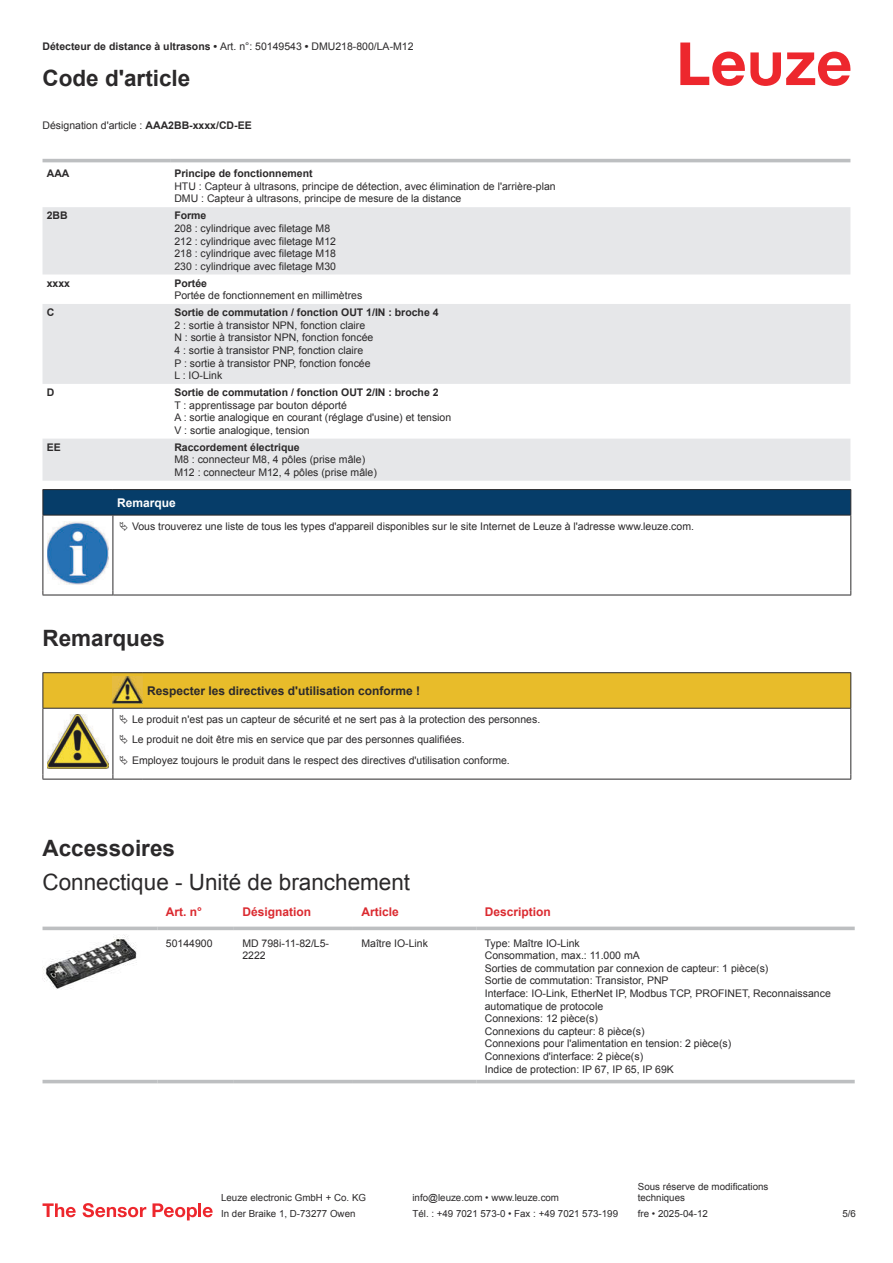
<style>
.page{position:relative;width:893px;height:1263px;background:#fff}
.page>*{position:absolute;margin:0;border:0;box-sizing:border-box;transform-origin:0 0}
.t1{font:700 22.5px "Arial";color:#2b292a}
.t2{font:22.5px "Arial";color:#2b292a}
.t3{font:700 12px "Arial";color:#2b292a}
.t4{font:700 12px "Arial";color:#db2a30}
.t5{font:700 12px "Arial";color:#fff}
.t6{font:10.5px/12.6px "Arial";color:#2b292a}
.t7{font:700 10.5px "Arial";color:#2b292a}
.t8{font:9.75px/11.7px "Arial";color:#2b292a}
.s1{font-weight:700}
</style>
<div class="page">
<svg style="left:680px;top:43px;width:170px;height:43px"></svg>
<div style="left:43px;top:158px;width:807px;height:5px;background:#ebeced"></div>
<svg style="left:43px;top:207px;width:807px;height:274px;fill:#e6e7e9"></svg>
<hr style="left:43px;top:159px;width:127px;height:3px;background:#bdbfc1">
<hr style="left:170px;top:159px;width:680px;height:3px;background:#bdbfc1">
<svg style="left:43px;top:930px;width:812px;height:154px"></svg>
<svg style="left:43px;top:926px;width:114px;height:4px"></svg>
<svg style="left:157px;top:926px;width:77px;height:4px"></svg>
<svg style="left:234px;top:926px;width:119px;height:4px"></svg>
<svg style="left:353px;top:926px;width:123px;height:4px"></svg>
<svg style="left:476px;top:926px;width:379px;height:4px;background:#c7c8ca"></svg>
<hr style="left:43px;top:1080px;width:114px;height:3px;background:#bdbfc1">
<hr style="left:157px;top:1080px;width:77px;height:3px;background:#bdbfc1">
<hr style="left:234px;top:1080px;width:119px;height:3px;background:#bdbfc1">
<hr style="left:353px;top:1080px;width:123px;height:3px;background:#bdbfc1">
<hr style="left:476px;top:1080px;width:379px;height:3px;background:#bdbfc1">
<img style="left:43px;top:934px;width:97px;height:59px">
<svg style="left:43px;top:1203px;width:33px;height:14px"></svg>
<svg style="left:83px;top:1203px;width:63px;height:14px"></svg>
<svg style="left:153px;top:1203px;width:44px;height:17px"></svg>
<hr style="left:198px;top:1203px;width:3px;height:14px;background:#ed272d">
<svg style="left:203px;top:1207px;width:10px;height:10px"></svg>
<svg style="left:44px;top:516px;width:806px;height:79px"></svg>
<hr style="left:43px;top:489px;width:70px;height:1px;background:#2b292a">
<hr style="left:43px;top:515px;width:70px;height:1px;background:#2b292a">
<hr style="left:113px;top:489px;width:738px;height:1px;background:#2b292a">
<div style="left:43px;top:490px;width:808px;height:25px;background:#063d69"></div>
<hr style="left:113px;top:515px;width:738px;height:1px;background:#2b292a">
<hr style="left:43px;top:515px;width:1px;height:75px;background:#2b292a">
<hr style="left:113px;top:515px;width:1px;height:75px;background:#2b292a">
<hr style="left:850px;top:515px;width:1px;height:75px;background:#2b292a">
<hr style="left:43px;top:595px;width:70px;height:1px;background:#2b292a">
<hr style="left:113px;top:595px;width:738px;height:1px;background:#2b292a">
<img style="left:47px;top:521px;width:61px;height:63px">
<div style="left:115px;top:516px;width:734px;height:20px;background:#fff"></div>
<hr style="left:43px;top:672px;width:70px;height:1px;background:#2b292a">
<hr style="left:113px;top:672px;width:30px;height:1px;background:#2b292a">
<hr style="left:143px;top:672px;width:708px;height:1px;background:#2b292a">
<hr style="left:43px;top:779px;width:70px;height:1px;background:#2b292a">
<hr style="left:113px;top:779px;width:30px;height:1px;background:#2b292a">
<hr style="left:143px;top:779px;width:708px;height:1px;background:#2b292a">
<svg style="left:43px;top:673px;width:808px;height:106px"></svg>
<p class="t6" style="left:43px;top:41px;width:373px"><span class="s1">Détecteur de distance à ultrasons •</span> Art. n°: 50149543 <span class="s1">•</span> DMU218-800/LA-M12</p>
<h1 class="t1" style="left:43px;top:69px;width:149px">Code d'article</h1>
<p class="t6" style="left:43px;top:119px;width:211px">Désignation d'article : <span class="s1">AAA2BB-xxxx/CD-EE</span></p>
<p class="t7" style="left:47px;top:169px;width:24px">AAA</p>
<p class="t7" style="left:174px;top:169px;width:140px">Principe de fonctionnement</p>
<p class="t6" style="left:174px;top:181px;width:383px">HTU : Capteur à ultrasons, principe de détection, avec élimination de l'arrière-plan<br>DMU : Capteur à ultrasons, principe de mesure de la distance</p>
<p class="t7" style="left:47px;top:211px;width:22px">2BB</p>
<p class="t7" style="left:174px;top:211px;width:34px">Forme</p>
<p class="t6" style="left:174px;top:223px;width:163px">208 : cylindrique avec filetage M8<br>212 : cylindrique avec filetage M12<br>218 : cylindrique avec filetage M18<br>230 : cylindrique avec filetage M30</p>
<p class="t7" style="left:47px;top:279px;width:25px">xxxx</p>
<p class="t7" style="left:174px;top:279px;width:34px">Portée</p>
<p class="t6" style="left:174px;top:290px;width:189px">Portée de fonctionnement en millimètres</p>
<p class="t7" style="left:47px;top:308px;width:9px">C</p>
<p class="t7" style="left:174px;top:308px;width:266px">Sortie de commutation / fonction OUT 1/IN : broche 4</p>
<p class="t6" style="left:174px;top:320px;width:200px">2 : sortie à transistor NPN, fonction claire N : sortie à transistor NPN, fonction foncée 4 : sortie à transistor PNP, fonction claire<br>P : sortie à transistor PNP, fonction foncée L : IO-Link</p>
<p class="t7" style="left:47px;top:388px;width:9px">D</p>
<p class="t7" style="left:174px;top:388px;width:266px">Sortie de commutation / fonction OUT 2/IN : broche 2</p>
<p class="t6" style="left:174px;top:400px;width:278px">T : apprentissage par bouton déporté<br>A : sortie analogique en courant (réglage d'usine) et tension<br>V : sortie analogique, tension</p>
<p class="t7" style="left:47px;top:443px;width:16px">EE</p>
<p class="t7" style="left:174px;top:443px;width:127px">Raccordement électrique</p>
<p class="t6" style="left:174px;top:454px;width:204px">M8 : connecteur M8, 4 pôles (prise mâle)<br>M12 : connecteur M12, 4 pôles (prise mâle)</p>
<p class="t5" style="left:117px;top:497px;width:60px">Remarque</p>
<p class="t6" style="left:132px;top:521px;width:563px">Vous trouverez une liste de tous les types d'appareil disponibles sur le site Internet de Leuze à l'adresse www.leuze.com.</p>
<h1 class="t1" style="left:43px;top:629px;width:124px">Remarques</h1>
<p class="t3" style="left:147px;top:686px;width:274px">Respecter les directives d'utilisation conforme !</p>
<p class="t6" style="left:132px;top:710px;width:410px;line-height:20.2px">Le produit n'est pas un capteur de sécurité et ne sert pas à la protection des personnes.<br>Le produit ne doit être mis en service que par des personnes qualifiées.<br>Employez toujours le produit dans le respect des directives d'utilisation conforme.</p>
<h1 class="t1" style="left:43px;top:839px;width:134px">Accessoires</h1>
<h1 class="t2" style="left:43px;top:873px;width:369px">Connectique - Unité de branchement</h1>
<p class="t4" style="left:166px;top:907px;width:38px">Art. n°</p>
<p class="t4" style="left:242px;top:907px;width:70px">Désignation</p>
<p class="t4" style="left:361px;top:907px;width:39px">Article</p>
<p class="t4" style="left:485px;top:907px;width:68px">Description</p>
<p class="t6" style="left:166px;top:937px;width:48px">50144900</p>
<p class="t6" style="left:242px;top:937px;width:88px">MD 798i-11-82/L5-<br>2222</p>
<p class="t6" style="left:361px;top:937px;width:68px">Maître IO-Link</p>
<p class="t6" style="left:485px;top:937px;width:348px">Type: Maître IO-Link<br>Consommation, max.: 11.000 mA<br>Sorties de commutation par connexion de capteur: 1 pièce(s)<br>Sortie de commutation: Transistor, PNP<br>Interface: IO-Link, EtherNet IP, Modbus TCP, PROFINET, Reconnaissance automatique de protocole<br>Connexions: 12 pièce(s)<br>Connexions du capteur: 8 pièce(s)<br>Connexions pour l'alimentation en tension: 2 pièce(s)<br>Connexions d'interface: 2 pièce(s)<br>Indice de protection: IP 67, IP 65, IP 69K</p>
<p class="t8" style="left:221px;top:1193px;width:146px">Leuze electronic GmbH + Co. KG</p>
<p class="t8" style="left:412px;top:1193px;width:148px">info@leuze.com • www.leuze.com</p>
<p class="t8" style="left:638px;top:1181px;width:132px">Sous réserve de modifications techniques</p>
<p class="t8" style="left:221px;top:1208px;width:136px">In der Braike 1, D-73277 Owen</p>
<p class="t8" style="left:412px;top:1208px;width:207px">Tél. : +49 7021 573-0 • Fax : +49 7021 573-199</p>
<p class="t8" style="left:638px;top:1208px;width:72px">fre • 2025-04-12</p>
<p class="t8" style="left:842px;top:1209px;width:15px">5 /6</p>
</div>
